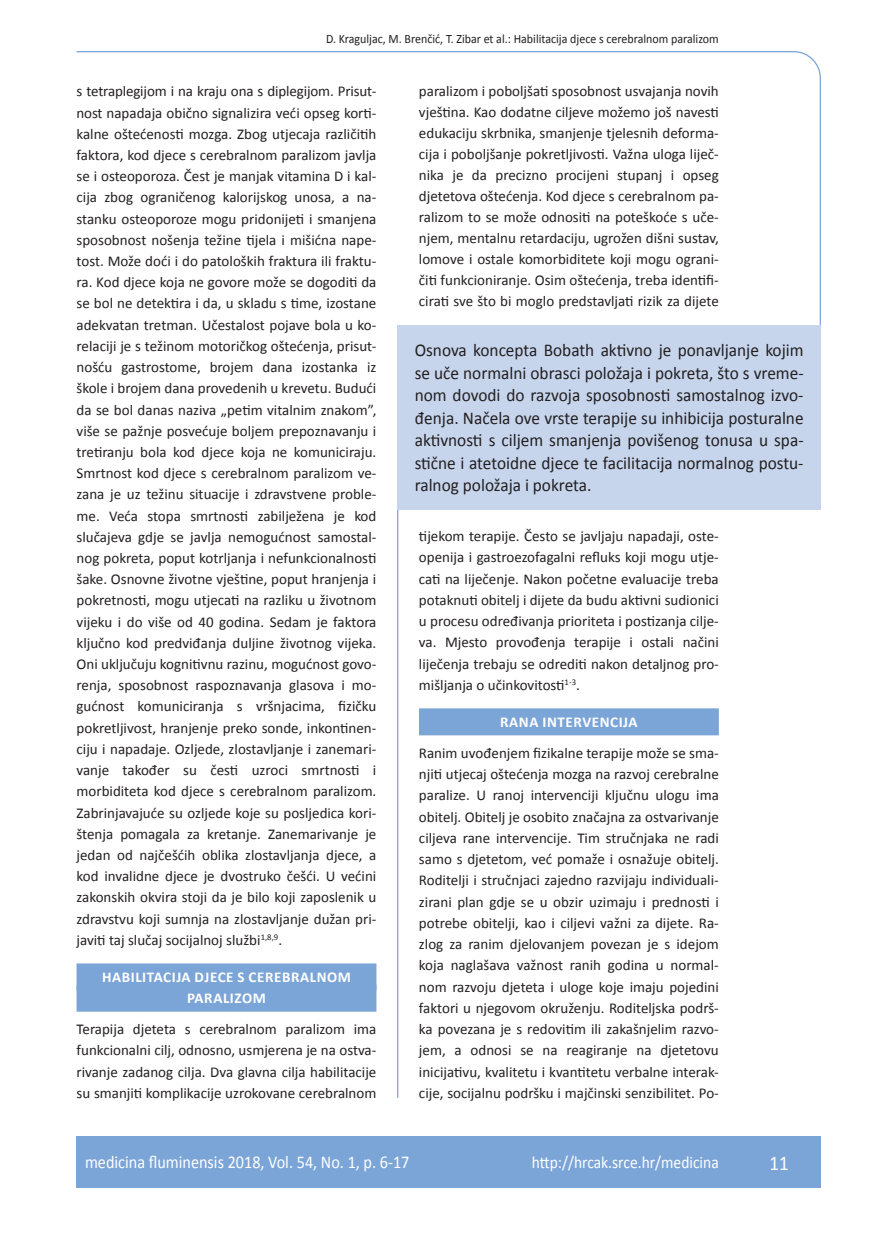
<style>
.page{position:relative;width:872px;height:1234px;background:#fff}
.page>*{position:absolute;margin:0;border:0;box-sizing:border-box;transform-origin:0 0}
.t1{font:21px "Calibri";color:#fff;scale:.9 1}
.t2{font:18px/22.5px "Calibri";color:#231f20;text-align:justify;scale:.96 1}
.t3{font:18px "Calibri";color:#fff;scale:.9 1}
.t4{font:17.25px "Calibri";color:#fff;scale:.9 1}
.t5{font:15px/21.1px "Calibri";color:#231f20;text-align:justify}
.t6{font:700 15px/21.1px "Calibri";letter-spacing:.04em;color:#fff;text-align:center}
.t7{font:12.75px "Calibri";color:#231f20;scale:.94 1}
</style>
<div class="page">
<svg style="left:76px;top:51px;width:745px;height:275px"></svg>
<hr style="left:397px;top:509px;width:1px;height:588px;background:#7ca5d7">
<div style="left:77px;top:1135px;width:744px;height:51px;background:#7ca5d7"></div>
<div style="left:77px;top:963px;width:299px;height:27px;background:#7ca5d7"></div>
<div style="left:77px;top:984px;width:299px;height:27px;background:#7ca5d7"></div>
<div style="left:398px;top:325px;width:422px;height:185px;background:#c6d5ec"></div>
<div style="left:419px;top:708px;width:300px;height:27px;background:#7ca5d7"></div>
<p class="t7" style="left:326px;top:30px;width:419px">D. Kraguljac, M. Brenčić, T. Zibar et al.: Habilitacija djece s cerebralnom paralizom</p>
<p class="t5" style="left:77px;top:80px;width:301px">s tetraplegijom i na kraju ona s diplegijom. Prisut&shy;nost napadaja obično signalizira veći opseg korti&shy;kalne oštećenosti mozga. Zbog utjecaja različitih faktora, kod djece s cerebralnom paralizom javlja se i osteoporoza. Čest je manjak vitamina D i kal&shy;cija zbog ograničenog kalorijskog unosa, a na&shy;stanku osteoporoze mogu pridonijeti i smanjena sposobnost nošenja težine tijela i mišićna nape&shy;tost. Može doći i do patoloških fraktura ili fraktu&shy;ra. Kod djece koja ne govore može se dogoditi da se bol ne detektira i da, u skladu s time, izostane adekvatan tretman. Učestalost pojave bola u ko&shy;relaciji je s težinom motoričkog oštećenja, prisut&shy;nošću gastrostome, brojem dana izostanka iz škole i brojem dana provedenih u krevetu. Budući da se bol danas naziva „petim vitalnim znakom”, više se pažnje posvećuje boljem prepoznavanju i tretiranju bola kod djece koja ne komuniciraju.<br>Smrtnost kod djece s cerebralnom paralizom ve&shy;zana je uz težinu situacije i zdravstvene proble&shy;me. Veća stopa smrtnosti zabilježena je kod slučajeva gdje se javlja nemogućnost samostal&shy;nog pokreta, poput kotrljanja i nefunkcionalnosti šake. Osnovne životne vještine, poput hranjenja i pokretnosti, mogu utjecati na razliku u životnom vijeku i do više od 40 godina. Sedam je faktora ključno kod predviđanja duljine životnog vijeka.<br>Oni uključuju kognitivnu razinu, mogućnost govo&shy;renja, sposobnost raspoznavanja glasova i mo&shy;gućnost komuniciranja s vršnjacima, fizičku pokretljivost, hranjenje preko sonde, inkontinen&shy;ciju i napadaje. Ozljede, zlostavljanje i zanemari&shy;vanje također su česti uzroci smrtnosti i morbiditeta kod djece s cerebralnom paralizom.<br>Zabrinjavajuće su ozljede koje su posljedica kori&shy;štenja pomagala za kretanje. Zanemarivanje je jedan od najčešćih oblika zlostavljanja djece, a kod invalidne djece je dvostruko češći. U većini zakonskih okvira stoji da je bilo koji zaposlenik u zdravstvu koji sumnja na zlostavljanje dužan pri&shy;javiti taj slučaj socijalnoj službi<sup>1,8,9</sup>.</p>
<p class="t6" style="left:102px;top:965px;width:250px">HABILITACIJA DJECE S CEREBRALNOM<br>PARALIZOM</p>
<p class="t5" style="left:77px;top:1017px;width:301px">Terapija djeteta s cerebralnom paralizom ima funkcionalni cilj, odnosno, usmjerena je na ostva&shy;rivanje zadanog cilja. Dva glavna cilja habilitacije su smanjiti komplikacije uzrokovane cerebralnom</p>
<p class="t5" style="left:419px;top:80px;width:301px">paralizom i poboljšati sposobnost usvajanja novih vještina. Kao dodatne ciljeve možemo još navesti edukaciju skrbnika, smanjenje tjelesnih deforma&shy;cija i poboljšanje pokretljivosti. Važna uloga liječ&shy;nika je da precizno procijeni stupanj i opseg djetetova oštećenja. Kod djece s cerebralnom pa&shy;ralizom to se može odnositi na poteškoće s uče&shy;njem, mentalnu retardaciju, ugrožen dišni sustav, lomove i ostale komorbiditete koji mogu ograni&shy;čiti funkcioniranje. Osim oštećenja, treba identifi&shy;cirati sve što bi moglo predstavljati rizik za dijete</p>
<p class="t2" style="left:415px;top:338px;width:407px">Osnova koncepta Bobath aktivno je ponavljanje kojim se uče normalni obrasci položaja i pokreta, što s vreme&shy;nom dovodi do razvoja sposobnosti samostalnog izvo&shy;đenja. Načela ove vrste terapije su inhibicija posturalne aktivnosti s ciljem smanjenja povišenog tonusa u spa&shy;stične i atetoidne djece te facilitacija normalnog postu&shy;ralnog položaja i pokreta.</p>
<p class="t5" style="left:419px;top:524px;width:301px">tijekom terapije. Često se javljaju napadaji, oste&shy;openija i gastroezofagalni refluks koji mogu utje&shy;cati na liječenje. Nakon početne evaluacije treba potaknuti obitelj i dijete da budu aktivni sudionici u procesu određivanja prioriteta i postizanja cilje&shy;va. Mjesto provođenja terapije i ostali načini liječenja trebaju se odrediti nakon detaljnog pro&shy;mišljanja o učinkovitosti<sup>1-3</sup>.</p>
<p class="t6" style="left:500px;top:710px;width:139px">RANA INTERVENCIJA</p>
<p class="t5" style="left:419px;top:741px;width:301px">Ranim uvođenjem fizikalne terapije može se sma&shy;njiti utjecaj oštećenja mozga na razvoj cerebralne paralize. U ranoj intervenciji ključnu ulogu ima obitelj. Obitelj je osobito značajna za ostvarivanje ciljeva rane intervencije. Tim stručnjaka ne radi samo s djetetom, već pomaže i osnažuje obitelj.<br>Roditelji i stručnjaci zajedno razvijaju individuali&shy;zirani plan gdje se u obzir uzimaju i prednosti i potrebe obitelji, kao i ciljevi važni za dijete. Ra&shy;zlog za ranim djelovanjem povezan je s idejom koja naglašava važnost ranih godina u normal&shy;nom razvoju djeteta i uloge koje imaju pojedini faktori u njegovom okruženju. Roditeljska podrš&shy;ka povezana je s redovitim ili zakašnjelim razvo&shy;jem, a odnosi se na reagiranje na djetetovu inicijativu, kvalitetu i kvantitetu verbalne interak&shy;cije, socijalnu podršku i majčinski senzibilitet. Po-</p>
<p class="t3" style="left:85px;top:1150px;width:362px">medicina fluminensis 2018, Vol. 54, No. 1, p. 6-17</p>
<p class="t4" style="left:532px;top:1151px;width:209px">http://hrcak.srce.hr/medicina</p>
<h1 class="t1" style="left:769px;top:1149px;width:23px">11</h1>
</div>
